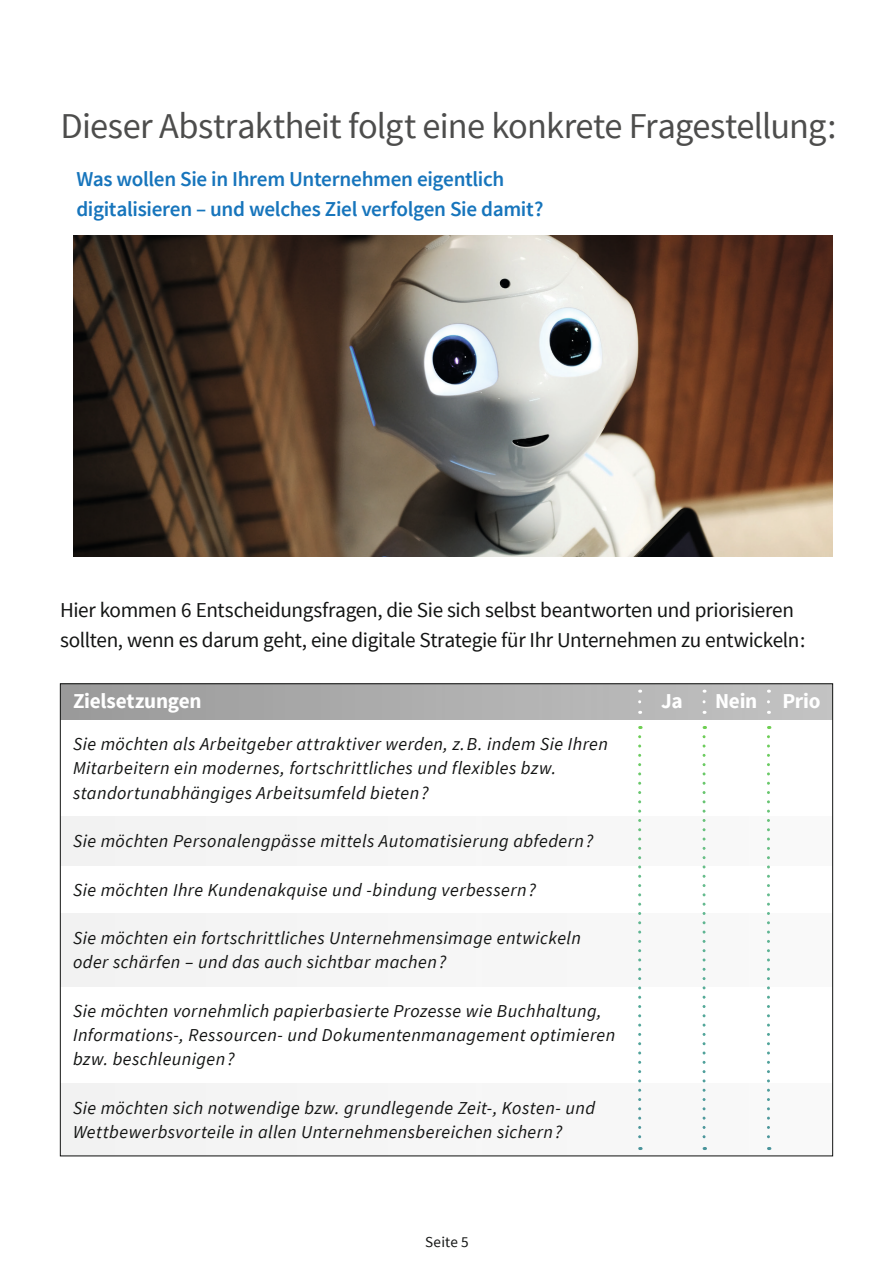
<style>
.page{position:relative;width:893px;height:1263px;background:#fff}
.page>*{position:absolute;margin:0;border:0;box-sizing:border-box;transform-origin:0 0}
.t1{font:36.3px "Source Sans Pro";letter-spacing:-.02em;color:#4d4d4c}
.t2{font:21.15px/30.3px "Source Sans Pro";letter-spacing:-.02em;color:#131413}
.t3{font:600 21.15px/30.3px "Source Sans Pro";letter-spacing:-.015em;color:#1775bc}
.t4{font:700 21.15px "Source Sans Pro";letter-spacing:-.01em;color:#fff}
.t5{font:italic 18.15px/24.2px "Source Sans Pro";letter-spacing:.02em;color:#131413}
.t6{font:15.15px "Source Sans Pro";letter-spacing:.015em;color:#131413}
</style>
<div class="page">
<div style="left:60px;top:817px;width:773px;height:48px;background:#f6f6f6"></div>
<div style="left:60px;top:914px;width:773px;height:72px;background:#f6f6f6"></div>
<div style="left:60px;top:1083px;width:773px;height:73px;background:#f6f6f6"></div>
<div style="left:60px;top:683px;width:773px;height:37px;background:linear-gradient(to right,#9a9a9a,#c3c3c3)"></div>
<svg style="left:767px;top:737px;width:3px;height:413px"></svg>
<svg style="left:767px;top:702px;width:3px;height:12px"></svg>
<svg style="left:702px;top:702px;width:4px;height:12px"></svg>
<svg style="left:638px;top:702px;width:3px;height:12px"></svg>
<svg style="left:702px;top:737px;width:4px;height:413px"></svg>
<svg style="left:638px;top:737px;width:3px;height:413px"></svg>
<img style="left:73px;top:235px;width:760px;height:321px">
<h1 class="t1" style="left:60px;top:104px;width:777px">Dieser Abstraktheit folgt eine konkrete Fragestellung :</h1>
<p class="t3" style="left:76px;top:164px;width:469px">Was wollen Sie in Ihrem Unternehmen eigentlich digitalisieren – und welches Ziel verfolgen Sie damit ?</p>
<p class="t2" style="left:60px;top:595px;width:747px">Hier kommen 6 Entscheidungsfragen, die Sie sich selbst beantworten und priorisieren sollten, wenn es darum geht, eine digitale Strategie für Ihr Unternehmen zu entwickeln :</p>
<p class="t4" style="left:73px;top:687px;width:130px">Zielsetzungen</p>
<p class="t4" style="left:661px;top:687px;width:23px">Ja</p>
<p class="t4" style="left:715px;top:687px;width:107px">Nein Prio</p>
<p class="t5" style="left:73px;top:732px;width:536px">Sie möchten als Arbeitgeber attraktiver werden, z. B. indem Sie Ihren<br>Mitarbeitern ein modernes, fortschrittliches und flexibles bzw. standortunabhängiges Arbeitsumfeld bieten ?</p>
<p class="t5" style="left:73px;top:829px;width:522px">Sie möchten Personalengpässe mittels Automatisierung abfedern ?</p>
<p class="t5" style="left:73px;top:877px;width:464px">Sie möchten Ihre Kundenakquise und -bindung verbessern ?</p>
<p class="t5" style="left:73px;top:926px;width:509px">Sie möchten ein fortschrittliches Unternehmensimage entwickeln oder schärfen – und das auch sichtbar machen ?</p>
<p class="t5" style="left:73px;top:999px;width:544px">Sie möchten vornehmlich papierbasierte Prozesse wie Buchhaltung,<br>Informations-, Ressourcen- und Dokumentenmanagement optimieren bzw. beschleunigen ?</p>
<p class="t5" style="left:73px;top:1095px;width:524px">Sie möchten sich notwendige bzw. grundlegende Zeit-, Kosten- und<br>Wettbewerbsvorteile in allen Unternehmensbereichen sichern ?</p>
<p class="t6" style="left:425px;top:1232px;width:45px">Seite 5</p>
</div>
